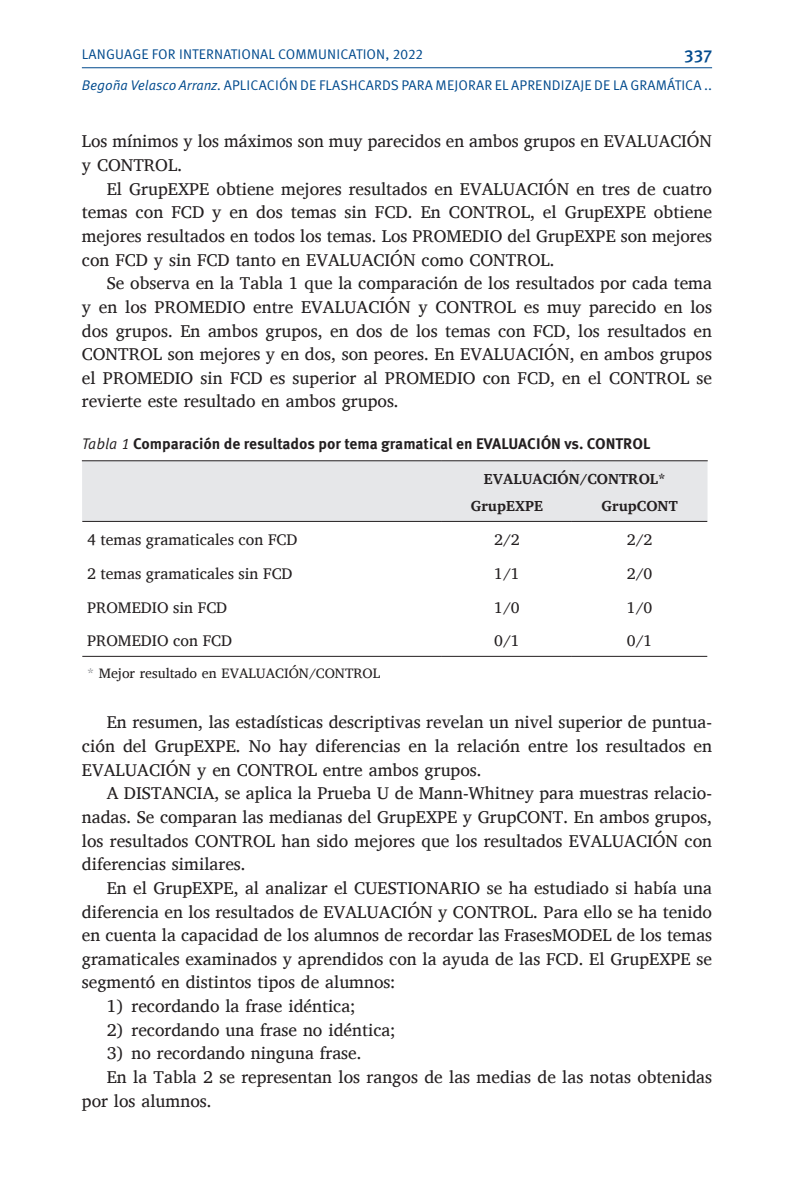
<style>
.page{position:relative;width:794px;height:1191px;background:#fff}
.page>*{position:absolute;margin:0;border:0;box-sizing:border-box;transform-origin:0 0}
.pamats{font:17.5px/23.6px "Charis SIL";color:#231f20;text-align:justify}
.uzskaite_10_-5{font:17.5px "Charis SIL";color:#231f20}
.pamats_0{font:17.5px/23.6px "Charis SIL";color:#231f20}
.t1{font:500 17.5px "Meta Pro";color:#004a8d}
.tabula_pamats{font:15.75px "Charis SIL";color:#231f20}
.tabula-virsraksts{font:700 15.4px "Meta Pro";color:#231f20}
.tabula-galva{font:700 14.88px "Charis SIL";color:#231f20}
.t2{font:14px "Meta Pro";letter-spacing:.01em;color:#004a8d}
.endnote{font:14px "Charis SIL";color:#231f20}
.s1{font-style:italic}
.s2{font-weight:400;font-style:italic}
.s3{color:#939598}
</style>
<div class="page">
<hr style="left:82px;top:67px;width:630px;height:1px;background:#004a8d">
<div style="left:82px;top:461px;width:625px;height:60px;background:#e6e7e9"></div>
<hr style="left:82px;top:460px;width:360px;height:1px;background:#231f20">
<hr style="left:442px;top:460px;width:130px;height:1px;background:#231f20">
<hr style="left:572px;top:460px;width:135px;height:1px;background:#231f20">
<hr style="left:82px;top:521px;width:360px;height:1px;background:#231f20">
<hr style="left:442px;top:521px;width:130px;height:1px;background:#231f20">
<hr style="left:572px;top:521px;width:135px;height:1px;background:#231f20">
<hr style="left:82px;top:656px;width:360px;height:1px;background:#231f20">
<hr style="left:442px;top:656px;width:130px;height:1px;background:#231f20">
<hr style="left:572px;top:656px;width:135px;height:1px;background:#231f20">
<p class="t2" style="left:82px;top:45px;width:342px">LANGUAGE FOR INTERNATIONAL COMMUNICATION, 2022</p>
<p class="t1" style="left:684px;top:45px;width:29px">337</p>
<p class="t2" style="left:82px;top:76px;width:631px"><span class="s1">Begoña Velasco Arranz.</span> APLICACIÓN DE FLASHCARDS PARA MEJORAR EL APRENDIZAJE DE LA GRAMÁTICA ..</p>
<p class="pamats_0" style="left:82px;top:130px;width:632px">Los mínimos y los máximos son muy parecidos en ambos grupos en EVALUACIÓN y CONTROL.</p>
<p class="pamats" style="left:82px;top:177px;width:632px;text-indent:25px">El GrupEXPE obtiene mejores resultados en EVALUACIÓN en tres de cuatro temas con FCD y en dos temas sin FCD. En CONTROL, el GrupEXPE obtiene mejores resultados en todos los temas. Los PROMEDIO del GrupEXPE son mejores con FCD y sin FCD tanto en EVALUACIÓN como CONTROL.</p>
<p class="pamats" style="left:82px;top:271px;width:632px;text-indent:25px">Se observa en la Tabla 1 que la comparación de los resultados por cada tema y en los PROMEDIO entre EVALUACIÓN y CONTROL es muy parecido en los dos grupos. En ambos grupos, en dos de los temas con FCD, los resultados en CONTROL son mejores y en dos, son peores. En EVALUACIÓN, en ambos grupos el PROMEDIO sin FCD es superior al PROMEDIO con FCD, en el CONTROL se revierte este resultado en ambos grupos.</p>
<p class="tabula-virsraksts" style="left:82px;top:433px;width:570px"><span class="s2">Tabla 1</span> Comparación de resultados por tema gramatical en EVALUACIÓN vs. CONTROL</p>
<p class="tabula-galva" style="left:484px;top:470px;width:183px">EVALUACIÓN/CONTROL*</p>
<p class="tabula-galva" style="left:471px;top:497px;width:74px">GrupEXPE</p>
<p class="tabula-galva" style="left:601px;top:497px;width:78px">GrupCONT</p>
<p class="tabula_pamats" style="left:87px;top:530px;width:212px">4 temas gramaticales con FCD</p>
<p class="tabula_pamats" style="left:494px;top:530px;width:27px">2/2</p>
<p class="tabula_pamats" style="left:627px;top:530px;width:27px">2/2</p>
<p class="tabula_pamats" style="left:87px;top:564px;width:207px">2 temas gramaticales sin FCD</p>
<p class="tabula_pamats" style="left:494px;top:564px;width:27px">1/1</p>
<p class="tabula_pamats" style="left:627px;top:564px;width:27px">2/0</p>
<p class="tabula_pamats" style="left:87px;top:598px;width:142px">PROMEDIO sin FCD</p>
<p class="tabula_pamats" style="left:494px;top:598px;width:27px">1/0</p>
<p class="tabula_pamats" style="left:627px;top:598px;width:27px">1/0</p>
<p class="tabula_pamats" style="left:87px;top:632px;width:146px">PROMEDIO con FCD</p>
<p class="tabula_pamats" style="left:494px;top:632px;width:27px">0/1</p>
<p class="tabula_pamats" style="left:627px;top:632px;width:27px">0/1</p>
<p class="endnote" style="left:87px;top:665px;width:294px"><span class="s3">*</span> Mejor resultado en EVALUACIÓN/CONTROL</p>
<p class="pamats" style="left:82px;top:710px;width:632px;text-indent:25px">En resumen, las estadísticas descriptivas revelan un nivel superior de puntua&shy;ción del GrupEXPE. No hay diferencias en la relación entre los resultados en EVALUACIÓN y en CONTROL entre ambos grupos.</p>
<p class="pamats" style="left:82px;top:781px;width:632px;text-indent:25px">A DISTANCIA, se aplica la Prueba U de Mann-Whitney para muestras relacio&shy;nadas. Se comparan las medianas del GrupEXPE y GrupCONT. En ambos grupos, los resultados CONTROL han sido mejores que los resultados EVALUACIÓN con diferencias similares.</p>
<p class="pamats" style="left:82px;top:876px;width:632px;text-indent:25px">En el GrupEXPE, al analizar el CUESTIONARIO se ha estudiado si había una diferencia en los resultados de EVALUACIÓN y CONTROL. Para ello se ha tenido en cuenta la capacidad de los alumnos de recordar las FrasesMODEL de los temas gramaticales examinados y aprendidos con la ayuda de las FCD. El GrupEXPE se segmentó en distintos tipos de alumnos:</p>
<p class="uzskaite_10_-5" style="left:107px;top:995px;width:250px">1) recordando la frase idéntica;</p>
<p class="uzskaite_10_-5" style="left:107px;top:1019px;width:290px">2) recordando una frase no idéntica;</p>
<p class="uzskaite_10_-5" style="left:107px;top:1043px;width:256px">3) no recordando ninguna frase.</p>
<p class="pamats" style="left:82px;top:1065px;width:631px;text-indent:25px">En la Tabla 2 se representan los rangos de las medias de las notas obtenidas por los alumnos.</p>
</div>
